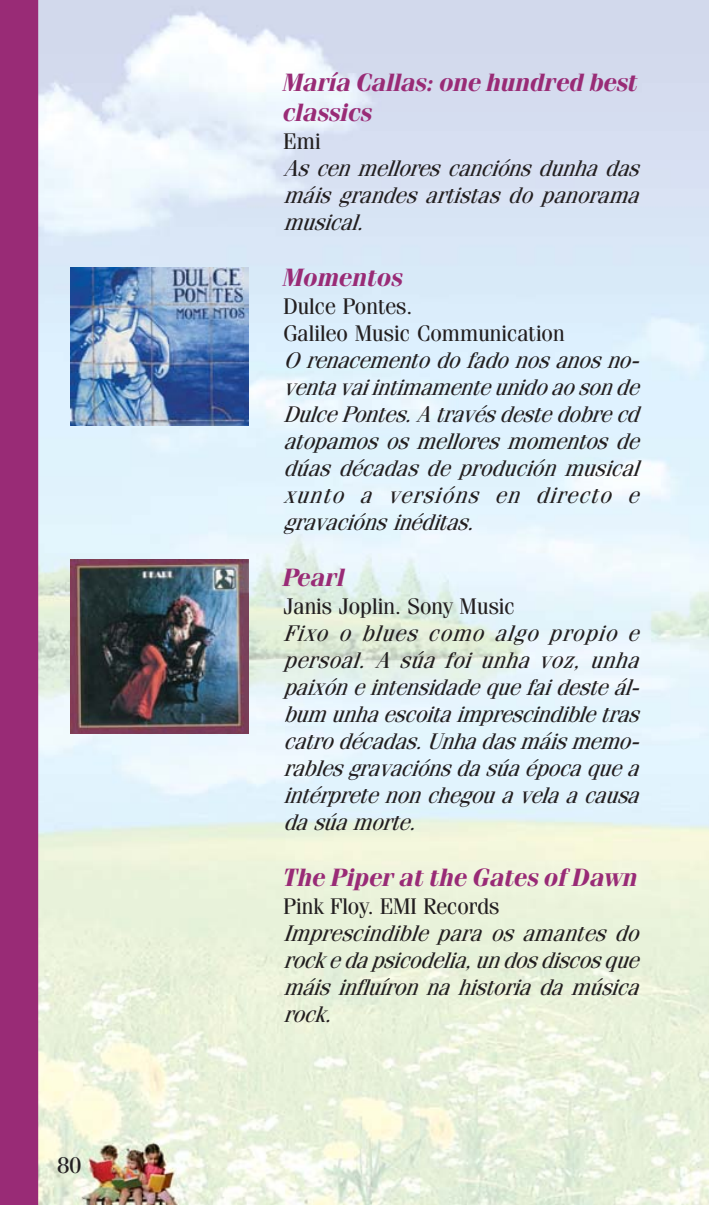
<style>
.page{position:relative;width:709px;height:1205px;background:#fff}
.page>*{position:absolute;margin:0;border:0;box-sizing:border-box;transform-origin:0 0}
.t1{font:25px/30px "TTDD0 O00";color:#992b76}
.t2{font:22.5px/27px "TTDD6 OI00";letter-spacing:.005em;color:#231f20;text-align:justify}
.t3{font:22.5px/27px "TTDC1 O00";letter-spacing:.005em;color:#231f20}
</style>
<div class="page">
<img style="left:38px;top:0;width:671px;height:1205px">
<div style="left:0;top:0;width:38px;height:1205px;background:#992b76"></div>
<img style="left:71px;top:268px;width:177px;height:158px">
<img style="left:71px;top:560px;width:177px;height:174px">
<p class="t3" style="left:57px;top:1154px;width:25px">80</p>
<p class="t1" style="left:283px;top:70px;width:356px">María Callas: one hundred best classics</p>
<p class="t3" style="left:283px;top:130px;width:39px">Emi</p>
<p class="t2" style="left:283px;top:157px;width:356px">As cen mellores cancións dunha das máis grandes artistas do panorama musical.</p>
<p class="t1" style="left:283px;top:265px;width:121px">Momentos</p>
<p class="t3" style="left:283px;top:295px;width:283px">Dulce Pontes.<br>Galileo Music Communication</p>
<p class="t2" style="left:283px;top:349px;width:357px">O renacemento do fado nos anos no&shy;venta vai intimamente unido ao son de Dulce Pontes. A través deste dobre cd atopamos os mellores momentos de dúas décadas de produción musical xunto a versións en directo e gravacións inéditas.</p>
<p class="t1" style="left:283px;top:565px;width:63px">Pearl</p>
<p class="t3" style="left:283px;top:595px;width:233px">Janis Joplin. Sony Music</p>
<p class="t2" style="left:283px;top:622px;width:357px">Fixo o blues como algo propio e persoal. A súa foi unha voz, unha paixón e intensidade que fai deste ál&shy;bum unha escoita imprescindible tras catro décadas. Unha das máis memo&shy;rables gravacións da súa época que a intérprete non chegou a vela a causa da súa morte.</p>
<p class="t1" style="left:283px;top:865px;width:356px">The Piper at the Gates of Dawn</p>
<p class="t3" style="left:283px;top:895px;width:217px">Pink Floy. EMI Records</p>
<p class="t2" style="left:283px;top:922px;width:356px">Imprescindible para os amantes do rock e da psicodelia, un dos discos que máis influíron na historia da música rock.</p>
</div>
